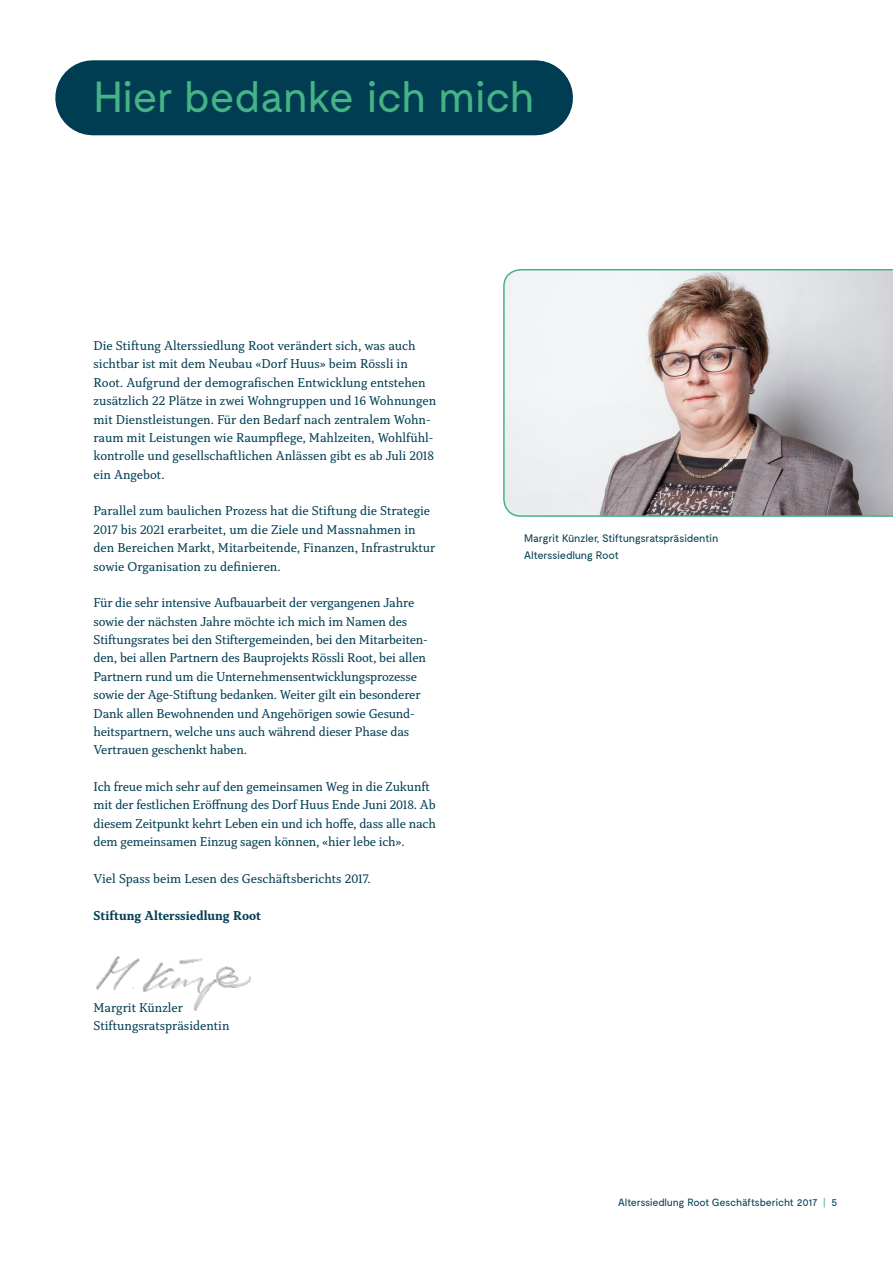
<style>
.page{position:relative;width:893px;height:1263px;background:#fff}
.page>*{position:absolute;margin:0;border:0;box-sizing:border-box;transform-origin:0 0}
.t1{font:43.5px "Moderat";letter-spacing:-.02em;color:#45b385}
.t2{font:13.5px/18.3px "Capitolina";letter-spacing:-.01em;color:#003d52}
.t3{font:700 13.5px "Capitolina";color:#003d52}
.t4{font:10.8px/16.5px "Moderat";letter-spacing:-.03em;color:#003d52}
.t5{font:10.5px "Moderat";letter-spacing:-.025em;color:#003d52}
.s1{color:#45b385}
</style>
<div class="page">
<div style="left:93px;top:60px;width:442px;height:75px;background:#003d52"></div>
<img style="left:96px;top:956px;width:155px;height:55px">
<img style="left:503px;top:269px;width:390px;height:248px">
<h1 class="t1" style="left:94px;top:73px;width:443px">Hier bedanke ich mich</h1>
<p class="t2" style="left:94px;top:337px;width:344px">Die Stiftung Alterssiedlung Root verändert sich, was auch sichtbar ist mit dem Neubau «Dorf Huus» beim Rössli in Root. Aufgrund der demografischen Entwicklung entstehen zusätzlich 22 Plätze in zwei Wohngruppen und 16 Wohnungen mit Dienstleistungen. Für den Bedarf nach zentralem Wohn&shy;raum mit Leistungen wie Raumpflege, Mahlzeiten, Wohlfühl&shy;kontrolle und gesellschaftlichen Anlässen gibt es ab Juli 2018 ein Angebot.</p>
<p class="t2" style="left:94px;top:502px;width:343px">Parallel zum baulichen Prozess hat die Stiftung die Strategie 2017 bis 2021 erarbeitet, um die Ziele und Massnahmen in den Bereichen Markt, Mitarbeitende, Finanzen, Infrastruktur sowie Organisation zu definieren.</p>
<p class="t2" style="left:94px;top:594px;width:336px">Für die sehr intensive Aufbauarbeit der vergangenen Jahre sowie der nächsten Jahre möchte ich mich im Namen des Stiftungsrates bei den Stiftergemeinden, bei den Mitarbeiten&shy;den, bei allen Partnern des Bauprojekts Rössli Root, bei allen Partnern rund um die Unternehmensentwicklungsprozesse sowie der Age-Stiftung bedanken. Weiter gilt ein besonderer Dank allen Bewohnenden und Angehörigen sowie Gesund&shy;heitspartnern, welche uns auch während dieser Phase das Vertrauen geschenkt haben.</p>
<p class="t2" style="left:94px;top:778px;width:344px">Ich freue mich sehr auf den gemeinsamen Weg in die Zukunft mit der festlichen Eröffnung des Dorf Huus Ende Juni 2018. Ab diesem Zeitpunkt kehrt Leben ein und ich hoffe, dass alle nach dem gemeinsamen Einzug sagen können, «hier lebe ich».</p>
<p class="t2" style="left:94px;top:869px;width:279px">Viel Spass beim Lesen des Geschäftsberichts 2017.</p>
<p class="t3" style="left:94px;top:907px;width:169px">Stiftung Alterssiedlung Root</p>
<p class="t2" style="left:94px;top:998px;width:137px">Margrit Künzler<br>Stiftungsratspräsidentin</p>
<p class="t4" style="left:524px;top:530px;width:196px">Margrit Künzler, Stiftungsratspräsidentin<br>Alterssiedlung Root</p>
<p class="t5" style="left:618px;top:1197px;width:221px">Alterssiedlung Root Geschäftsbericht 2017 <span class="s1">|</span> 5</p>
</div>
